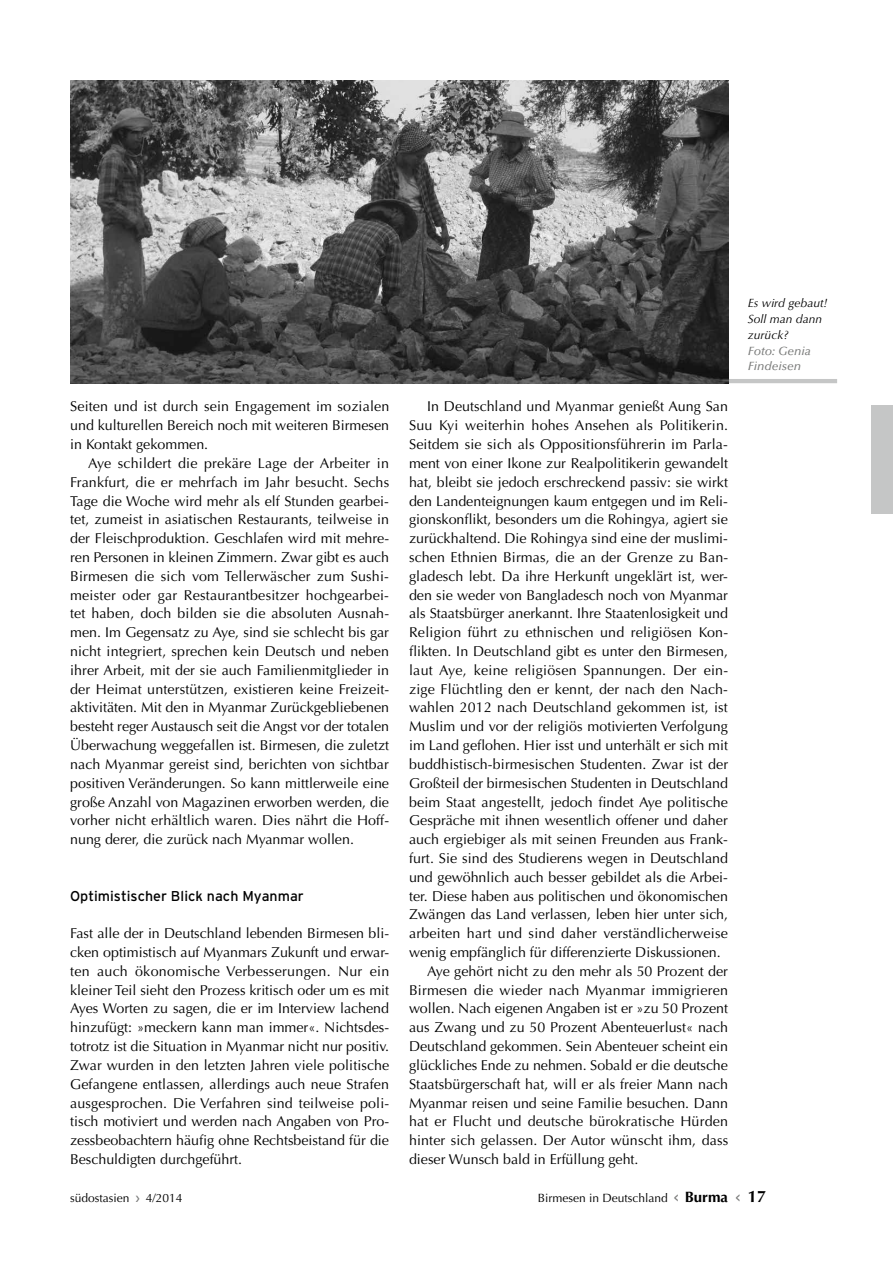
<style>
.page{position:relative;width:893px;height:1263px;background:#fff}
.page>*{position:absolute;margin:0;border:0;box-sizing:border-box;transform-origin:0 0}
.t1{font:14.25px/18.8px "Optima LT Std";color:#000;text-align:justify}
.t2{font:14.25px "Optima LT Std";letter-spacing:.02em;color:#000}
.t3{font:14.25px "Interstate";color:#000}
.t4{font:12px "Optima LT Std";color:#000}
.t5{font:italic 12px/15.9px "Optima LT Std";color:#000}
.t6{font:italic 500 12px/15.9px "Optima LT Std";color:#7a7b7a}
.s1{font-family:"Interstate";color:#7a7b7a}
.s2{font-weight:700;font-size:15px}
.s3{font-family:"Interstate Regular 3";color:#7a7b7a}
.s4{font-weight:700;font-size:16.5px}
</style>
<div class="page">
<hr style="left:633px;top:379px;width:204px;height:4px;background:#c5c6c6">
<img style="left:70px;top:80px;width:658px;height:303px">
<div style="left:872px;top:405px;width:21px;height:109px;background:#c5c6c6"></div>
<p class="t1" style="left:70px;top:397px;width:321px">Seiten und ist durch sein Engagement im sozialen und kulturellen Bereich noch mit weiteren Birmesen in Kontakt gekommen.</p>
<p class="t1" style="left:70px;top:454px;width:321px;text-indent:18px">Aye schildert die prekäre Lage der Arbeiter in Frankfurt, die er mehrfach im Jahr besucht. Sechs Tage die Woche wird mehr als elf Stunden gearbei&shy;tet, zumeist in asiatischen Restaurants, teilweise in der Fleischproduktion. Geschlafen wird mit mehre&shy;ren Personen in kleinen Zimmern. Zwar gibt es auch Birmesen die sich vom Tellerwäscher zum Sushi&shy;meister oder gar Restaurantbesitzer hochgearbei&shy;tet haben, doch bilden sie die absoluten Ausnah&shy;men. Im Gegensatz zu Aye, sind sie schlecht bis gar nicht integriert, sprechen kein Deutsch und neben ihrer Arbeit, mit der sie auch Familienmitglieder in der Heimat unterstützen, existieren keine Freizeit&shy;aktivitäten. Mit den in Myanmar Zurückgebliebenen besteht reger Austausch seit die Angst vor der totalen Überwachung weggefallen ist. Birmesen, die zuletzt nach Myanmar gereist sind, berichten von sichtbar positiven Veränderungen. So kann mittlerweile eine große Anzahl von Magazinen erworben werden, die vorher nicht erhältlich waren. Dies nährt die Hoff&shy;nung derer, die zurück nach Myanmar wollen.</p>
<p class="t3" style="left:70px;top:887px;width:235px">Optimistischer Blick nach Myanmar</p>
<p class="t1" style="left:70px;top:924px;width:321px">Fast alle der in Deutschland lebenden Birmesen bli&shy;cken optimistisch auf Myanmars Zukunft und erwar&shy;ten auch ökonomische Verbesserungen. Nur ein kleiner Teil sieht den Prozess kritisch oder um es mit Ayes Worten zu sagen, die er im Interview lachend hinzufügt: »meckern kann man immer«. Nichtsdes&shy;totrotz ist die Situation in Myanmar nicht nur positiv.<br>Zwar wurden in den letzten Jahren viele politische Gefangene entlassen, allerdings auch neue Strafen ausgesprochen. Die Verfahren sind teilweise poli&shy;tisch motiviert und werden nach Angaben von Pro&shy;zessbeobachtern häufig ohne Rechtsbeistand für die Beschuldigten durchgeführt.</p>
<p class="t1" style="left:427px;top:397px;width:302px">In Deutschland und Myanmar genießt Aung San</p>
<p class="t1" style="left:409px;top:416px;width:321px">Suu Kyi weiterhin hohes Ansehen als Politikerin.</p>
<p class="t1" style="left:409px;top:435px;width:320px">Seitdem sie sich als Oppositionsführerin im Parla-</p>
<p class="t1" style="left:409px;top:454px;width:320px">ment von einer Ikone zur Realpolitikerin gewandelt</p>
<p class="t1" style="left:409px;top:473px;width:320px">hat, bleibt sie jedoch erschreckend passiv: sie wirkt</p>
<p class="t1" style="left:409px;top:491px;width:320px">den Landenteignungen kaum entgegen und im Reli-</p>
<p class="t1" style="left:409px;top:510px;width:320px">gionskonflikt, besonders um die Rohingya, agiert sie</p>
<p class="t1" style="left:409px;top:529px;width:320px">zurückhaltend. Die Rohingya sind eine der muslimi-</p>
<p class="t1" style="left:409px;top:548px;width:321px">schen Ethnien Birmas, die an der Grenze zu Ban-</p>
<p class="t1" style="left:409px;top:567px;width:320px">gladesch lebt. Da ihre Herkunft ungeklärt ist, wer-</p>
<p class="t1" style="left:409px;top:585px;width:320px">den sie weder von Bangladesch noch von Myanmar</p>
<p class="t1" style="left:409px;top:604px;width:320px">als Staatsbürger anerkannt. Ihre Staatenlosigkeit und</p>
<p class="t1" style="left:409px;top:623px;width:320px">Religion führt zu ethnischen und religiösen Kon-</p>
<p class="t1" style="left:409px;top:642px;width:320px">flikten. In Deutschland gibt es unter den Birmesen,</p>
<p class="t2" style="left:409px;top:662px;width:321px">laut Aye, keine religiösen Spannungen. Der ein-</p>
<p class="t1" style="left:409px;top:680px;width:320px">zige Flüchtling den er kennt, der nach den Nach-</p>
<p class="t1" style="left:409px;top:698px;width:320px">wahlen 2012 nach Deutschland gekommen ist, ist</p>
<p class="t1" style="left:409px;top:717px;width:320px">Muslim und vor der religiös motivierten Verfolgung</p>
<p class="t1" style="left:409px;top:736px;width:320px">im Land geflohen. Hier isst und unterhält er sich mit</p>
<p class="t1" style="left:409px;top:755px;width:321px">buddhistisch-birmesischen Studenten. Zwar ist der</p>
<p class="t1" style="left:409px;top:774px;width:321px">Großteil der birmesischen Studenten in Deutschland</p>
<p class="t1" style="left:409px;top:792px;width:320px">beim Staat angestellt, jedoch findet Aye politische</p>
<p class="t1" style="left:409px;top:811px;width:320px">Gespräche mit ihnen wesentlich offener und daher</p>
<p class="t1" style="left:409px;top:830px;width:320px">auch ergiebiger als mit seinen Freunden aus Frank-</p>
<p class="t1" style="left:409px;top:849px;width:321px">furt. Sie sind des Studierens wegen in Deutschland</p>
<p class="t1" style="left:409px;top:868px;width:320px">und gewöhnlich auch besser gebildet als die Arbei-</p>
<p class="t1" style="left:409px;top:886px;width:320px">ter. Diese haben aus politischen und ökonomischen</p>
<p class="t1" style="left:409px;top:905px;width:321px">Zwängen das Land verlassen, leben hier unter sich,</p>
<p class="t1" style="left:409px;top:924px;width:320px">arbeiten hart und sind daher verständlicherweise</p>
<p class="t1" style="left:409px;top:943px;width:313px">wenig empfänglich für differenzierte Diskussionen.</p>
<p class="t1" style="left:427px;top:962px;width:302px">Aye gehört nicht zu den mehr als 50 Prozent der</p>
<p class="t1" style="left:409px;top:981px;width:320px">Birmesen die wieder nach Myanmar immigrieren</p>
<p class="t1" style="left:409px;top:999px;width:321px">wollen. Nach eigenen Angaben ist er »zu 50 Prozent</p>
<p class="t1" style="left:409px;top:1018px;width:320px">aus Zwang und zu 50 Prozent Abenteuerlust« nach</p>
<p class="t1" style="left:409px;top:1037px;width:320px">Deutschland gekommen. Sein Abenteuer scheint ein</p>
<p class="t1" style="left:409px;top:1056px;width:320px">glückliches Ende zu nehmen. Sobald er die deutsche</p>
<p class="t1" style="left:409px;top:1075px;width:321px">Staatsbürgerschaft hat, will er als freier Mann nach</p>
<p class="t1" style="left:409px;top:1093px;width:320px">Myanmar reisen und seine Familie besuchen. Dann</p>
<p class="t1" style="left:409px;top:1112px;width:320px">hat er Flucht und deutsche bürokratische Hürden</p>
<p class="t1" style="left:409px;top:1131px;width:321px">hinter sich gelassen. Der Autor wünscht ihm, dass</p>
<p class="t1" style="left:409px;top:1150px;width:231px">dieser Wunsch bald in Erfüllung geht.</p>
<p class="t5" style="left:748px;top:295px;width:81px">Es wird gebaut!<br>Soll man dann zurück?</p>
<p class="t6" style="left:748px;top:343px;width:64px">Foto: Genia<br>Findeisen</p>
<p class="t4" style="left:70px;top:1190px;width:114px">südostasien <span class="s1">›</span> 4/2014</p>
<p class="t4" style="left:538px;top:1190px;width:230px">Birmesen in Deutschland <span class="s1">&lt;</span> <span class="s2">Burma</span> <span class="s3">&lt;</span> <span class="s4">17</span></p>
</div>
